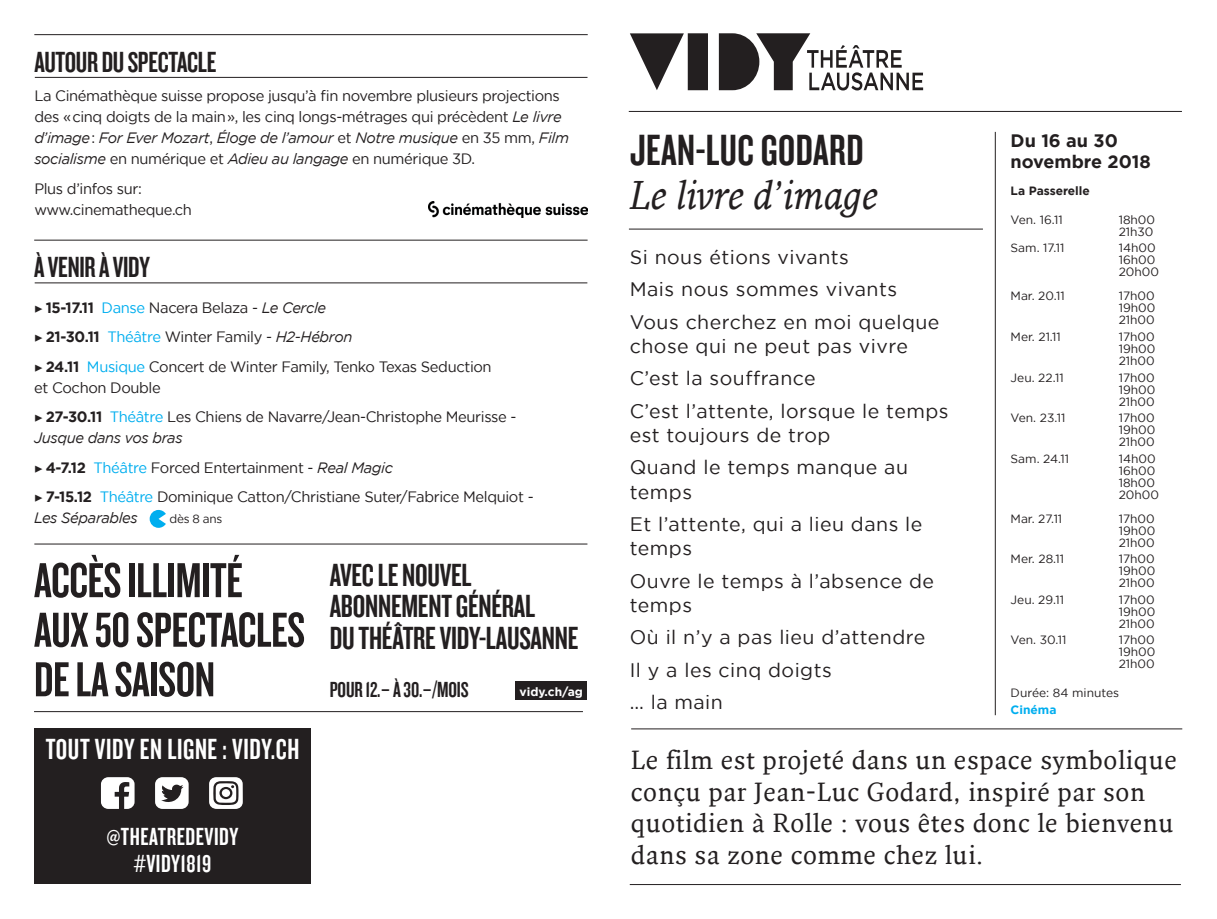
<style>
.page{position:relative;width:1217px;height:919px;background:#fff}
.page>*{position:absolute;margin:0;border:0;box-sizing:border-box;transform-origin:0 0}
.t1{font:51px/49.5px "Knockout 48 Featherweight";letter-spacing:-.01em;color:#231f20}
.t2{font:45px "Knockout 48 Featherweight";letter-spacing:.01em;color:#231f20}
.t3{font:italic 39px "Fresco";letter-spacing:-.02em;color:#231f20}
.t4{font:33px/31.5px "Knockout 48 Featherweight";letter-spacing:-.01em;color:#231f20}
.t5{font:30px "Knockout 48 Featherweight";letter-spacing:-.01em;color:#231f20}
.t6{font:30px "Knockout 48 Featherweight";letter-spacing:.02em;color:#fff}
.t7{font:25.5px/31.5px "Fresco";letter-spacing:.025em;color:#231f20}
.t8{font:25.5px/27px "Knockout 48 Featherweight";letter-spacing:.02em;color:#fff;text-align:center}
.t9{font:22.5px "Knockout 48 Featherweight";letter-spacing:-.01em;color:#231f20}
.t10{font:19.5px/32.5px "Gotham";letter-spacing:.025em;color:#231f20}
.t11{font:700 18px/21px "Gotham";color:#231f20}
.t12{font:15px/29.5px "Gotham";letter-spacing:-.025em;color:#231f20}
.t13{font:italic 15px "Gotham";letter-spacing:-.025em;color:#231f20}
.t14{font:12px/12px "Gotham";color:#231f20;text-align:justify}
.t15{font:700 12px "Gotham";color:#231f20}
.t16{font:700 12px "Gotham";color:#fff}
.t17{font:700 12px "Gotham";color:#00aeef}
.s1{font-style:italic}
.s2{font-family:"Minion Pro"}
.s3{font-weight:700}
.s4{color:#00aeef}
</style>
<div class="page">
<hr style="left:628px;top:111px;width:553px;height:1px;background:#231f20">
<hr style="left:629px;top:884px;width:551px;height:1px;background:#231f20">
<svg style="left:630px;top:33px;width:292px;height:57px"></svg>
<hr style="left:628px;top:229px;width:354px;height:1px;background:#231f20">
<hr style="left:631px;top:728px;width:550px;height:1px;background:#231f20">
<hr style="left:994px;top:132px;width:1px;height:583px;background:#231f20">
<hr style="left:34px;top:240px;width:553px;height:1px;background:#231f20">
<hr style="left:34px;top:34px;width:553px;height:1px;background:#231f20">
<svg style="left:150px;top:510px;width:16px;height:18px"></svg>
<hr style="left:34px;top:711px;width:549px;height:1px;background:#231f20">
<hr style="left:34px;top:543px;width:553px;height:1px;background:#231f20">
<div style="left:34px;top:728px;width:277px;height:155px;background:#231f20"></div>
<div style="left:515px;top:681px;width:72px;height:18px;background:#231f20"></div>
<svg style="left:101px;top:777px;width:33px;height:31px"></svg>
<svg style="left:155px;top:777px;width:34px;height:31px"></svg>
<svg style="left:209px;top:777px;width:34px;height:31px"></svg>
<div style="left:222px;top:789px;width:8px;height:8px;background:#fff;border-radius:50%"></div>
<hr style="left:35px;top:282px;width:552px;height:1px;background:#231f20">
<hr style="left:35px;top:77px;width:552px;height:1px;background:#231f20">
<img style="left:428px;top:202px;width:159px;height:16px">
<h3 class="t5" style="left:34px;top:43px;width:183px">AUTOUR DU SPECTACLE</h3>
<p class="t12" style="left:34px;top:85px;width:536px;line-height:21px">La Cinémathèque suisse propose jusqu’à fin novembre plusieurs projections des « cinq doigts de la main », les cinq longs-métrages qui précèdent <span class="s1">Le livre d’image</span> : <span class="s1">For Ever Mozart</span>, <span class="s1">Éloge de l’amour</span> et <span class="s1">Notre musique</span> en 35 mm, <span class="s1">Film socialisme</span> en numérique et <span class="s1">Adieu au langage</span> en numérique 3D.</p>
<p class="t12" style="left:34px;top:178px;width:159px;line-height:21px">Plus d’infos sur: www.cinematheque.ch</p>
<h3 class="t5" style="left:34px;top:249px;width:117px">À VENIR À VIDY</h3>
<p class="t12" style="left:34px;top:292px;width:459px"><span class="s2">▶</span> <span class="s3">15-17.11</span> <span class="s4">Danse</span> Nacera Belaza - <span class="s1">Le Cercle<br></span><span class="s2">▶</span> <span class="s3">21-30.11</span> <span class="s4">Théâtre</span> Winter Family - <span class="s1">H2-Hébron<br></span><span class="s2">▶</span> <span class="s3">24.11</span> <span class="s4">Musique</span> Concert de Winter Family, Tenko Texas Seduction</p>
<p class="t12" style="left:34px;top:372px;width:483px">et Cochon Double<br><span class="s2">▶</span> <span class="s3">27-30.11</span> <span class="s4">Théâtre</span> Les Chiens de Navarre/Jean-Christophe Meurisse -</p>
<p class="t12" style="left:34px;top:423px;width:501px"><span class="s1">Jusque dans vos bras<br></span><span class="s2">▶</span> <span class="s3">4-7.12</span> <span class="s4">Théâtre</span> Forced Entertainment - <span class="s1">Real Magic<br></span><span class="s2">▶</span> <span class="s3">7-15.12</span> <span class="s4">Théâtre</span> Dominique Catton/Christiane Suter/Fabrice Melquiot -</p>
<p class="t13" style="left:34px;top:508px;width:105px">Les Séparables</p>
<p class="t14" style="left:169px;top:513px;width:54px">dès 8 ans</p>
<h1 class="t1" style="left:34px;top:553px;width:272px">ACCÈS ILLIMITÉ<br>AUX 50 SPECTACLES<br>DE LA SAISON</h1>
<h3 class="t6" style="left:46px;top:730px;width:255px">TOUT VIDY EN LIGNE : VIDY.CH</h3>
<h3 class="t4" style="left:330px;top:557px;width:250px">AVEC LE NOUVEL<br>ABONNEMENT GÉNÉRAL<br>DU THÉÂTRE VIDY-LAUSANNE</h3>
<h3 class="t9" style="left:330px;top:675px;width:140px">POUR 12.– À 30.–/MOIS</h3>
<p class="t16" style="left:519px;top:683px;width:65px">vidy.ch/ag</p>
<h3 class="t8" style="left:107px;top:821px;width:133px">@THEATREDEVIDY #VIDY1819</h3>
<h2 class="t2" style="left:630px;top:123px;width:235px">JEAN-LUC GODARD</h2>
<h3 class="t3" style="left:630px;top:170px;width:250px">Le livre d’image</h3>
<h3 class="t10" style="left:629px;top:240px;width:311px">Si nous étions vivants<br>Mais nous sommes vivants<br>Vous cherchez en moi quelque</h3>
<h3 class="t10" style="left:629px;top:329px;width:320px">chose qui ne peut pas vivre<br>C’est la souffrance<br>C’est l’attente, lorsque le temps</h3>
<h3 class="t10" style="left:629px;top:418px;width:280px">est toujours de trop<br>Quand le temps manque au</h3>
<h3 class="t10" style="left:629px;top:475px;width:294px">temps<br>Et l’attente, qui a lieu dans le</h3>
<h3 class="t10" style="left:629px;top:531px;width:306px">temps<br>Ouvre le temps à l’absence de</h3>
<h3 class="t10" style="left:629px;top:588px;width:297px">temps<br>Où il n’y a pas lieu d’attendre<br>Il y a les cinq doigts<br>… la main</h3>
<p class="t11" style="left:1010px;top:130px;width:142px">Du 16 au 30 novembre 2018</p>
<p class="t15" style="left:1010px;top:183px;width:81px">La Passerelle</p>
<p class="t14" style="left:1010px;top:213px;width:54px">Ven. 16.11</p>
<p class="t14" style="left:1118px;top:213px;width:38px">18h00<br>21h30</p>
<p class="t14" style="left:1010px;top:242px;width:55px">Sam. 17.11</p>
<p class="t14" style="left:1118px;top:242px;width:42px;text-align:left">14h00<br>16h00<br>20h00</p>
<p class="t14" style="left:1010px;top:290px;width:56px">Mar. 20.11</p>
<p class="t14" style="left:1118px;top:290px;width:38px">17h00<br>19h00<br>21h00</p>
<p class="t14" style="left:1010px;top:330px;width:52px">Mer. 21.11</p>
<p class="t14" style="left:1118px;top:330px;width:38px">17h00<br>19h00<br>21h00</p>
<p class="t14" style="left:1010px;top:371px;width:54px">Jeu. 22.11</p>
<p class="t14" style="left:1118px;top:371px;width:38px">17h00<br>19h00<br>21h00</p>
<p class="t14" style="left:1010px;top:411px;width:56px">Ven. 23.11</p>
<p class="t14" style="left:1118px;top:411px;width:38px">17h00<br>19h00<br>21h00</p>
<p class="t14" style="left:1010px;top:452px;width:60px">Sam. 24.11</p>
<p class="t14" style="left:1118px;top:452px;width:42px;text-align:left">14h00<br>16h00<br>18h00<br>20h00</p>
<p class="t14" style="left:1010px;top:512px;width:53px">Mar. 27.11</p>
<p class="t14" style="left:1118px;top:512px;width:38px">17h00<br>19h00<br>21h00</p>
<p class="t14" style="left:1010px;top:552px;width:55px">Mer. 28.11</p>
<p class="t14" style="left:1118px;top:552px;width:38px">17h00<br>19h00<br>21h00</p>
<p class="t14" style="left:1010px;top:593px;width:55px">Jeu. 29.11</p>
<p class="t14" style="left:1118px;top:593px;width:38px">17h00<br>19h00<br>21h00</p>
<p class="t14" style="left:1010px;top:633px;width:57px">Ven. 30.11</p>
<p class="t14" style="left:1118px;top:633px;width:38px">17h00<br>19h00<br>21h00</p>
<p class="t14" style="left:1010px;top:686px;width:110px">Durée: 84 minutes</p>
<p class="t17" style="left:1010px;top:701px;width:47px">Cinéma</p>
<h3 class="t7" style="left:630px;top:743px;width:547px">Le film est projeté dans un espace symbolique conçu par Jean-Luc Godard, inspiré par son quotidien à Rolle : vous êtes donc le bienvenu dans sa zone comme chez lui.</h3>
</div>
